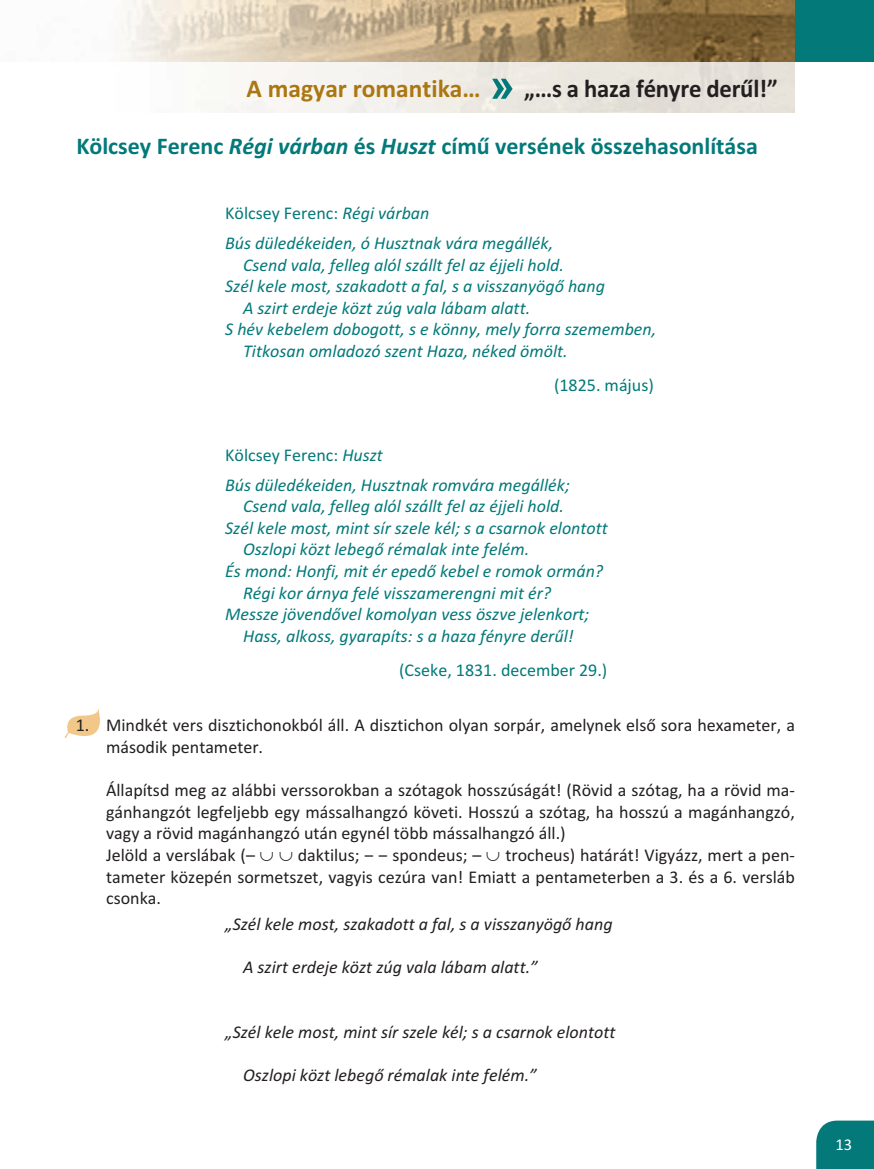
<style>
.page{position:relative;width:874px;height:1169px;background:#fff}
.page>*{position:absolute;margin:0;border:0;box-sizing:border-box;transform-origin:0 0}
.t1{font:700 25.5px "Calibri";letter-spacing:-.01em;color:#231f20}
.t2{font:700 25.5px "Calibri";color:#ab7711}
.t3{font:700 24px "Calibri";color:#037979}
.t4{font:italic 18px/30.2px "Calibri";color:#037979}
.t5{font:18px/21.6px "Calibri";color:#231f20}
.t6{font:italic 18px "Calibri";color:#231f20}
.t7{font:18px "Calibri";color:#037979}
.t8{font:16.5px "Calibri";color:#fff}
.s1{font-style:italic}
.s2{font-style:normal}
</style>
<div class="page">
<div style="left:795px;top:0;width:79px;height:62px;background:#037979"></div>
<img style="left:120px;top:0;width:675px;height:113px">
<svg style="left:492px;top:79px;width:21px;height:20px"></svg>
<svg style="left:64px;top:709px;width:36px;height:29px"></svg>
<div style="left:816px;top:1120px;width:58px;height:49px;background:#037979"></div>
<h1 class="t2" style="left:247px;top:73px;width:236px">A magyar romantika…</h1>
<h1 class="t1" style="left:524px;top:73px;width:255px">„…s a haza fényre derűl!”</h1>
<h2 class="t3" style="left:76px;top:131px;width:683px">Kölcsey Ferenc <span class="s1">Régi várban</span> és <span class="s1">Huszt</span> című versének összehasonlítása</h2>
<p class="t4" style="left:225px;top:197px;width:329px"><span class="s2">Kölcsey Ferenc:</span> Régi várban<br>Bús düledékeiden, ó Husztnak vára megállék,</p>
<p class="t4" style="left:243px;top:249px;width:322px">Csend vala, felleg alól szállt fel az éjjeli hold.</p>
<p class="t4" style="left:225px;top:270px;width:381px">Szél kele most, szakadott a fal, s a visszanyögő hang</p>
<p class="t4" style="left:243px;top:292px;width:289px">A szirt erdeje közt zúg vala lábam alatt.</p>
<p class="t4" style="left:225px;top:313px;width:433px">S hév kebelem dobogott, s e könny, mely forra szememben,</p>
<p class="t4" style="left:243px;top:335px;width:326px">Titkosan omladozó szent Haza, néked ömölt.</p>
<p class="t7" style="left:554px;top:374px;width:101px">(1825. május)</p>
<p class="t5" style="left:76px;top:714px;width:15px">1.</p>
<p class="t4" style="left:225px;top:438px;width:346px"><span class="s2">Kölcsey Ferenc:</span> Huszt<br>Bús düledékeiden, Husztnak romvára megállék;</p>
<p class="t4" style="left:243px;top:490px;width:322px">Csend vala, felleg alól szállt fel az éjjeli hold.</p>
<p class="t4" style="left:225px;top:512px;width:384px">Szél kele most, mint sír szele kél; s a csarnok elontott</p>
<p class="t4" style="left:243px;top:533px;width:288px">Oszlopi közt lebegő rémalak inte felém.</p>
<p class="t4" style="left:225px;top:555px;width:380px">És mond: Honfi, mit ér epedő kebel e romok ormán?</p>
<p class="t4" style="left:243px;top:577px;width:310px">Régi kor árnya felé visszamerengni mit ér?</p>
<p class="t4" style="left:225px;top:598px;width:366px">Messze jövendővel komolyan vess öszve jelenkort;</p>
<p class="t4" style="left:243px;top:620px;width:332px">Hass, alkoss, gyarapíts: s a haza fényre derűl!</p>
<p class="t7" style="left:399px;top:659px;width:210px">(Cseke, 1831. december 29.)</p>
<p class="t5" style="left:106px;top:714px;width:690px">Mindkét vers disztichonokból áll. A disztichon olyan sorpár, amelynek első sora hexameter, a második pentameter.</p>
<p class="t5" style="left:106px;top:779px;width:690px">Állapítsd meg az alábbi verssorokban a szótagok hosszúságát! (Rövid a szótag, ha a rövid ma&shy;gánhangzót legfeljebb egy mássalhangzó követi. Hosszú a szótag, ha hosszú a magánhangzó, vagy a rövid magánhangzó után egynél több mássalhangzó áll.)<br>Jelöld a verslábak (– ∪ ∪ daktilus; ‒ ‒ spondeus; – ∪ trocheus) határát! Vigyázz, mert a pen&shy;tameter közepén sormetszet, vagyis cezúra van! Emiatt a pentameterben a 3. és a 6. versláb csonka.</p>
<p class="t6" style="left:225px;top:912px;width:389px">„Szél kele most, szakadott a fal, s a visszanyögő hang</p>
<p class="t6" style="left:243px;top:955px;width:296px">A szirt erdeje közt zúg vala lábam alatt.”</p>
<p class="t6" style="left:225px;top:1020px;width:392px">„Szél kele most, mint sír szele kél; s a csarnok elontott</p>
<p class="t6" style="left:243px;top:1063px;width:295px">Oszlopi közt lebegő rémalak inte felém.”</p>
<p class="t8" style="left:835px;top:1134px;width:18px">13</p>
</div>
